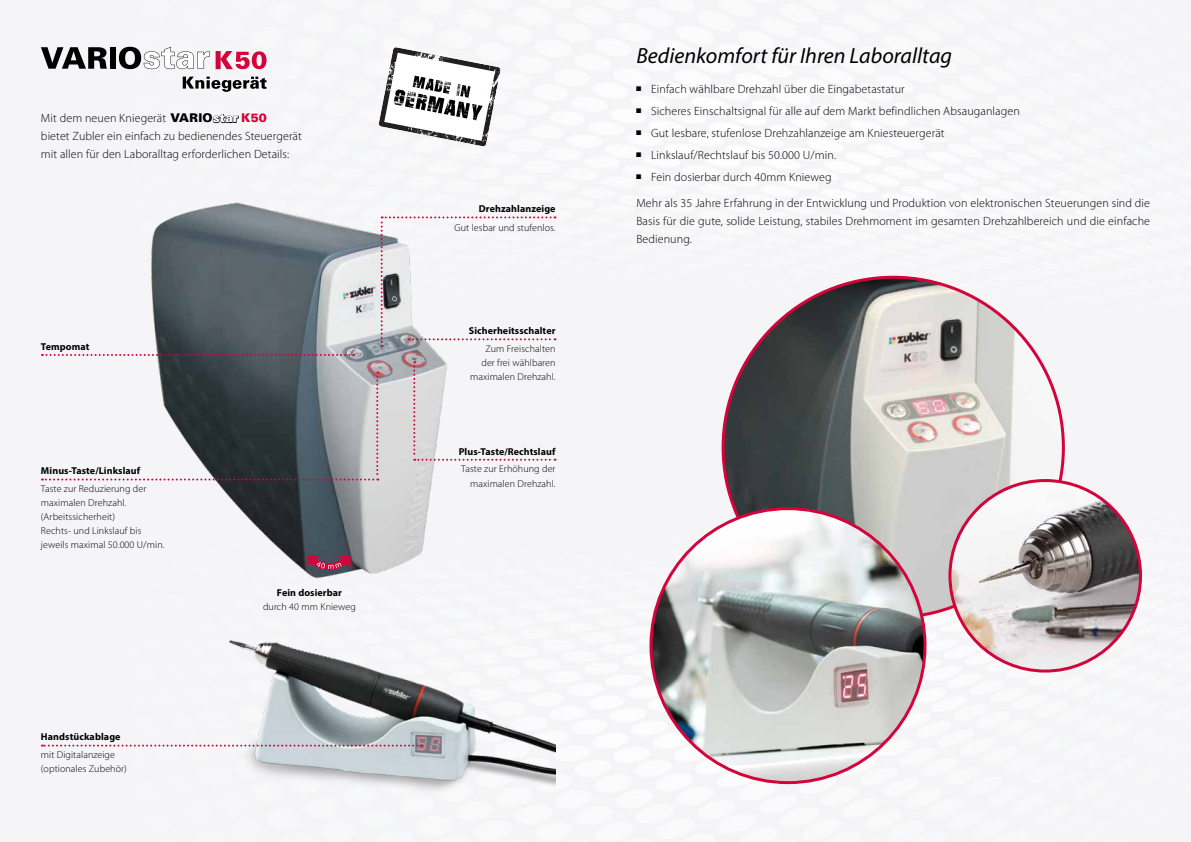
<style>
.page{position:relative;width:1191px;height:842px;background:#fff}
.page>*{position:absolute;margin:0;border:0;box-sizing:border-box;transform-origin:0 0}
.t1{font:italic 22px "Myriad Pro";color:#000}
.t2{font:300 12px/18px "Myriad Pro";letter-spacing:.01em;color:#000}
.t3{font:300 10px/14px "Myriad Pro";letter-spacing:.01em;color:#000}
.t4{font:700 10px "Myriad Pro";letter-spacing:.01em;color:#000}
.s1{font-family:"Univers";font-weight:900}
.s2{font-family:"Univers";font-weight:900;color:#d3043b}
</style>
<div class="page">
<div style="left:40px;top:0;width:1151px;height:842px;background:#f5f5f8"></div>
<svg style="left:183px;top:77px;width:83px;height:15px"></svg>
<svg style="left:41px;top:47px;width:66px;height:22px"></svg>
<div style="left:110px;top:47px;width:6px;height:22px;background:#000"></div>
<svg style="left:216px;top:51px;width:50px;height:18px"></svg>
<svg style="left:119px;top:47px;width:91px;height:22px"></svg>
<svg style="left:378px;top:47px;width:123px;height:100px"></svg>
<img style="left:117px;top:192px;width:362px;height:394px">
<svg style="left:42px;top:354px;width:312px;height:2px"></svg>
<svg style="left:307px;top:555px;width:44px;height:15px"></svg>
<svg style="left:42px;top:371px;width:336px;height:109px"></svg>
<svg style="left:381px;top:216px;width:174px;height:131px"></svg>
<svg style="left:413px;top:361px;width:142px;height:100px"></svg>
<img style="left:723px;top:277px;width:340px;height:340px;border-radius:170px">
<img style="left:175px;top:579px;width:380px;height:253px">
<svg style="left:42px;top:745px;width:380px;height:2px"></svg>
<img style="left:651px;top:509px;width:274px;height:274px;border-radius:137px">
<img style="left:950px;top:480px;width:190px;height:191px;border-radius:95px">
<p class="t2" style="left:41px;top:110px;width:262px">Mit dem neuen Kniegerät <span class="s1">VARIOstar</span> <span class="s2">K50<br></span>bietet Zubler ein einfach zu bedienendes Steuergerät mit allen für den Laboralltag erforderlichen Details:</p>
<p class="t4" style="left:41px;top:340px;width:50px">Tempomat</p>
<p class="t4" style="left:41px;top:464px;width:101px">Minus-Taste/Linkslauf</p>
<p class="t3" style="left:41px;top:482px;width:125px">Taste zur Reduzierung der maximalen Drehzahl. (Arbeitssicherheit)<br>Rechts- und Linkslauf bis jeweils maximal 50.000 U/min.</p>
<p class="t4" style="left:41px;top:730px;width:81px">Handstückablage</p>
<p class="t3" style="left:41px;top:748px;width:87px">mit Digitalanzeige (optionales Zubehör)</p>
<p class="t4" style="left:277px;top:586px;width:67px">Fein dosierbar</p>
<p class="t3" style="left:263px;top:599px;width:94px">durch 40 mm Knieweg</p>
<p class="t4" style="left:479px;top:202px;width:78px">Drehzahlanzeige</p>
<p class="t3" style="left:454px;top:221px;width:103px">Gut lesbar und stufenlos.</p>
<p class="t4" style="left:469px;top:324px;width:88px">Sicherheitsschalter</p>
<p class="t3" style="left:470px;top:342px;width:87px;text-align:right">Zum Freischalten der frei wählbaren maximalen Drehzahl.</p>
<p class="t4" style="left:459px;top:445px;width:98px">Plus-Taste/Rechtslauf</p>
<p class="t3" style="left:461px;top:462px;width:96px;text-align:right">Taste zur Erhöhung der maximalen Drehzahl.</p>
<h1 class="t1" style="left:636px;top:42px;width:317px">Bedienkomfort für Ihren Laboralltag</h1>
<p class="t2" style="left:636px;top:80px;width:270px"><sup>■</sup> Einfach wählbare Drehzahl über die Eingabetastatur</p>
<p class="t2" style="left:636px;top:102px;width:385px"><sup>■</sup> Sicheres Einschaltsignal für alle auf dem Markt befindlichen Absauganlagen</p>
<p class="t2" style="left:636px;top:124px;width:310px"><sup>■</sup> Gut lesbare, stufenlose Drehzahlanzeige am Kniesteuergerät</p>
<p class="t2" style="left:636px;top:146px;width:201px"><sup>■</sup> Linkslauf/Rechtslauf bis 50.000 U/min.</p>
<p class="t2" style="left:636px;top:164px;width:515px;line-height:26px"><sup>■</sup> Fein dosierbar durch 40mm Knieweg<br>Mehr als 35 Jahre Erfahrung in der Entwicklung und Produktion von elektronischen Steuerungen sind die</p>
<p class="t2" style="left:636px;top:212px;width:515px">Basis für die gute, solide Leistung, stabiles Drehmoment im gesamten Drehzahlbereich und die einfache<br>Bedienung.</p>
</div>
